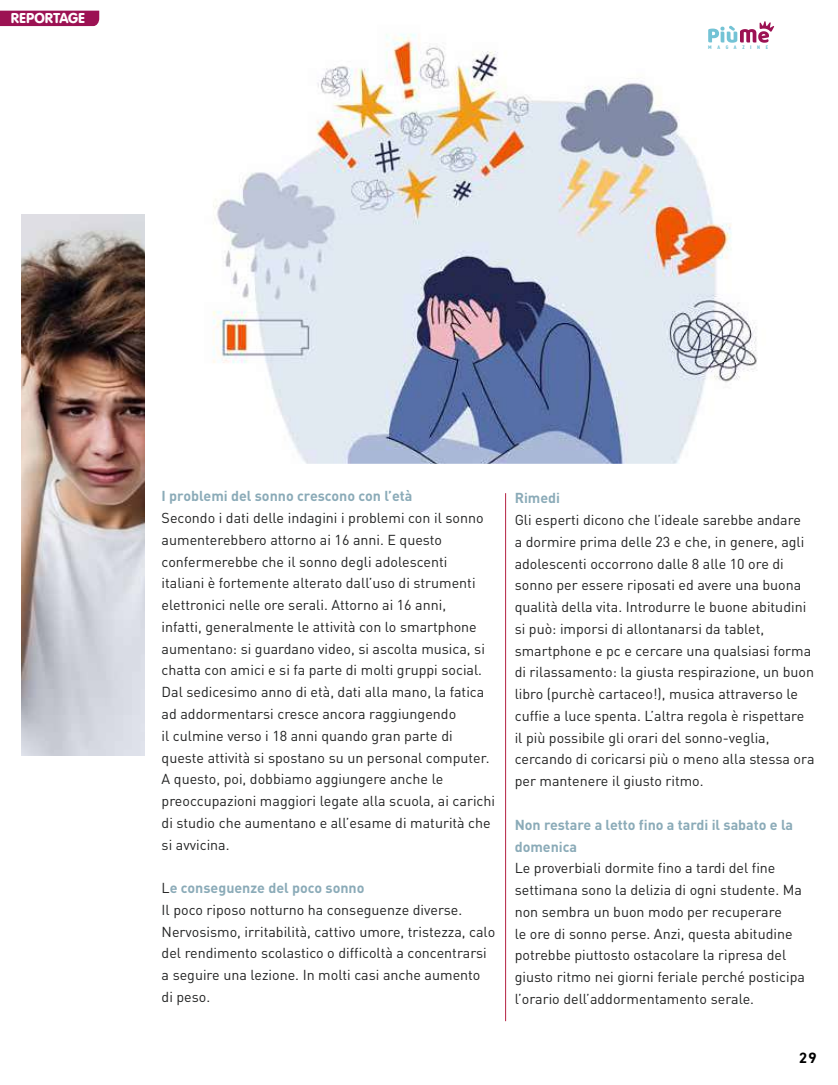
<style>
.page{position:relative;width:838px;height:1085px;background:#fff}
.page>*{position:absolute;margin:0;border:0;box-sizing:border-box;transform-origin:0 0}
.t1{font:15px "VAG Rundschrift D";letter-spacing:-.005em;color:#fff}
.t2{font:700 15px "DIN2014";color:#000}
.t3{font:14.25px/21.8px "DIN Pro";color:#222323}
.t4{font:700 14.25px/21.8px "DIN Pro";color:#8babb8}
.t5{font:700 condensed 5.25px "DIN2014";letter-spacing:1.085em;color:#71c2d5}
.s1{font-weight:700;color:#8babb8}
</style>
<div class="page">
<img style="left:212px;top:21px;width:563px;height:442px">
<img style="left:21px;top:215px;width:124px;height:540px">
<hr style="left:505px;top:493px;width:1px;height:527px;background:#b52141">
<svg style="left:0;top:11px;width:99px;height:15px"></svg>
<p class="t1" style="left:11px;top:9px;width:76px">REPORTAGE</p>
<p class="t5" style="left:708px;top:43px;width:62px">MAGAZINE</p>
<p class="t4" style="left:162px;top:483px;width:252px">I problemi del sonno crescono con l’età</p>
<p class="t3" style="left:162px;top:505px;width:335px">Secondo i dati delle indagini i problemi con il sonno aumenterebbero attorno ai 16 anni. E questo confermerebbe che il sonno degli adolescenti<br>italiani è fortemente alterato dall’uso di strumenti elettronici nelle ore serali. Attorno ai 16 anni,<br>infatti, generalmente le attività con lo smartphone aumentano: si guardano video, si ascolta musica, si chatta con amici e si fa parte di molti gruppi social.<br>Dal sedicesimo anno di età, dati alla mano, la fatica ad addormentarsi cresce ancora raggiungendo<br>il culmine verso i 18 anni quando gran parte di queste attività si spostano su un personal computer.<br>A questo, poi, dobbiamo aggiungere anche le preoccupazioni maggiori legate alla scuola, ai carichi di studio che aumentano e all’esame di maturità che si avvicina.</p>
<p class="t3" style="left:162px;top:875px;width:335px">L<span class="s1">e conseguenze del poco sonno<br></span>Il poco riposo notturno ha conseguenze diverse.<br>Nervosismo, irritabilità, cattivo umore, tristezza, calo del rendimento scolastico o difficoltà a concentrarsi a seguire una lezione. In molti casi anche aumento di peso.</p>
<p class="t4" style="left:514px;top:485px;width:47px">Rimedi</p>
<p class="t3" style="left:514px;top:507px;width:301px">Gli esperti dicono che l’ideale sarebbe andare<br>a dormire prima delle 23 e che, in genere, agli adolescenti occorrono dalle 8 alle 10 ore di sonno per essere riposati ed avere una buona qualità della vita. Introdurre le buone abitudini si può: imporsi di allontanarsi da tablet, smartphone e pc e cercare una qualsiasi forma di rilassamento: la giusta respirazione, un buon libro (purchè cartaceo!), musica attraverso le cuffie a luce spenta. L’altra regola è rispettare il più possibile gli orari del sonno-veglia, cercando di coricarsi più o meno alla stessa ora per mantenere il giusto ritmo.</p>
<p class="t4" style="left:514px;top:811px;width:280px">Non restare a letto fino a tardi il sabato e la domenica</p>
<p class="t3" style="left:514px;top:855px;width:292px">Le proverbiali dormite fino a tardi del fine settimana sono la delizia di ogni studente. Ma non sembra un buon modo per recuperare<br>le ore di sonno perse. Anzi, questa abitudine potrebbe piuttosto ostacolare la ripresa del giusto ritmo nei giorni feriale perché posticipa l’orario dell’addormentamento serale.</p>
<p class="t2" style="left:799px;top:1047px;width:19px">29</p>
</div>
